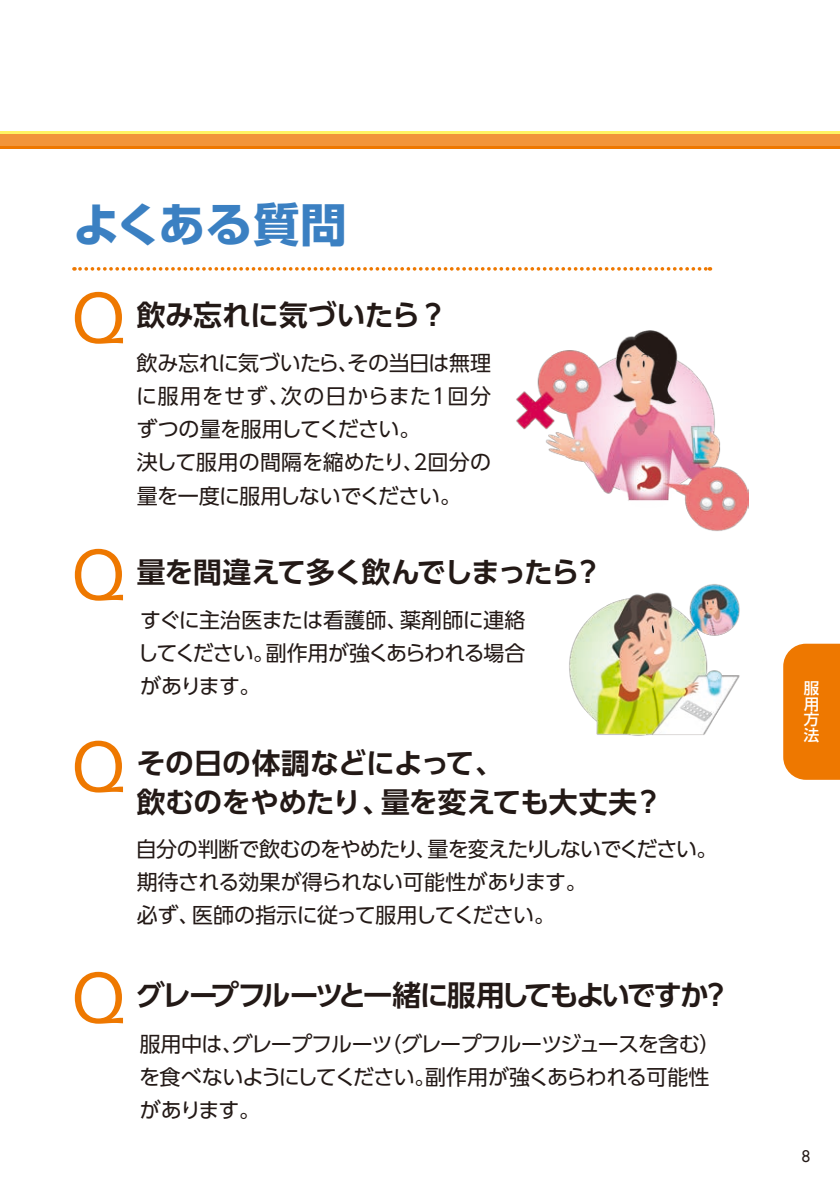
<style>
.page{position:relative;width:840px;height:1191px;background:#fff}
.page>*{position:absolute;margin:0;border:0;box-sizing:border-box;transform-origin:0 0}
.t1{font:700 46px "Shin Go Pro";letter-spacing:.02em;color:#3b80c2}
.t2{font:700 28.6px/38.2px "UD Shin Go Pro De";letter-spacing:-.03em;color:#231916}
.t3{font:700 28.6px "UD Shin Go Pro De";letter-spacing:-.1em;color:#231916}
.t4{font:21px/33.2px "UD Shin Go Pro";letter-spacing:-.03em;color:#231916}
.t5{font:21px/33.2px "UD Shin Go Pro";letter-spacing:-.05em;color:#231916}
.t6{font:500 15.6px/15.6px "UD Shin Go Pro";color:#fff;text-align:justify}
.t7{font:500 15.6px "Futura Std";color:#231916}
</style>
<div class="page">
<div style="left:783px;top:643px;width:56px;height:137px;background:#ee7800"></div>
<div style="left:0;top:133px;width:839px;height:13px;background:#f2953a"></div>
<hr style="left:0;top:131px;width:839px;height:2px;background:#fff463">
<hr style="left:0;top:146px;width:839px;height:3px;background:#ee7800">
<svg style="left:74px;top:267px;width:636px;height:4px"></svg>
<svg style="left:75px;top:292px;width:48px;height:52px"></svg>
<svg style="left:75px;top:971px;width:48px;height:52px"></svg>
<svg style="left:75px;top:740px;width:48px;height:52px"></svg>
<svg style="left:75px;top:549px;width:48px;height:51px"></svg>
<img style="left:569px;top:584px;width:171px;height:152px">
<img style="left:516px;top:331px;width:232px;height:200px">
<h1 class="t1" style="left:73px;top:188px;width:275px">よくある質問</h1>
<h2 class="t2" style="left:137px;top:295px;width:306px">飲み忘れに気づいたら ?</h2>
<p class="t4" style="left:136px;top:346px;width:356px">飲み忘れに気づいたら、その当日は無理に服用をせず、次の日からまた1回分ずつの量を服用してください。<br>決して服用の間隔を縮めたり、2回分の量を一度に服用しないでください。</p>
<h2 class="t2" style="left:137px;top:552px;width:467px">量を間違えて多く飲んでしまったら？</h2>
<p class="t4" style="left:137px;top:603px;width:389px;text-align:justify">すぐに主治医または看護師、薬剤師に連絡してください。副作用が強くあらわれる場合があります。</p>
<h2 class="t2" style="left:137px;top:743px;width:527px">その日の体調などによって、<br>飲むのをやめたり、量を変えても大丈夫？</h2>
<p class="t4" style="left:136px;top:832px;width:582px">自分の判断で飲むのをやめたり、量を変えたりしないでください。期待される効果が得られない可能性があります。<br>必ず、医師の指示に従って服用してください。</p>
<h2 class="t3" style="left:136px;top:971px;width:595px">グレープフルーツと一緒に服用してもよいですか？</h2>
<p class="t5" style="left:139px;top:1026px;width:582px">服用中は、グレープフルーツ（グレープフルーツジュースを含む）を食べないようにしてください。副作用が強くあらわれる可能性があります。</p>
<p class="t6" style="left:803px;top:680px;width:17px">服用方法</p>
<p class="t7" style="left:801px;top:1146px;width:11px">8</p>
</div>
